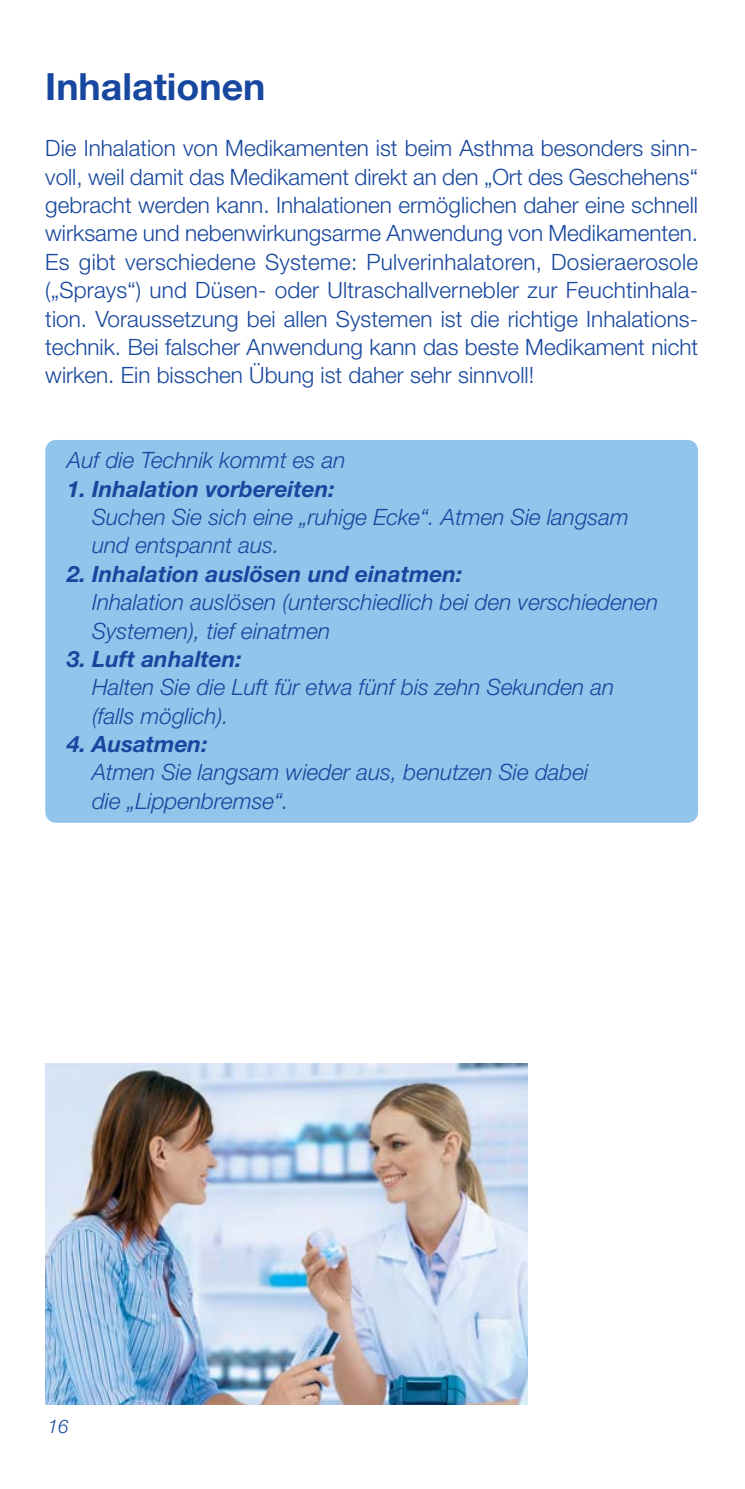
<style>
.page{position:relative;width:745px;height:1489px;background:#fff}
.page>*{position:absolute;margin:0;border:0;box-sizing:border-box;transform-origin:0 0}
.t1{font:700 37.5px "Helvetica Neue";color:#17479e}
.t2{font:300 22.5px/28.2px "Helvetica Neue";color:#17479e;text-align:justify}
.t3{font:italic 300 22.5px/28.2px "Helvetica Neue";color:#17479e}
.t4{font:italic 700 22.5px "Helvetica Neue";color:#17479e}
.t5{font:italic 300 18.75px "Helvetica Neue";color:#17479e}
</style>
<div class="page">
<div style="left:45px;top:440px;width:652px;height:382px;background:#92c5eb;border-radius:11px"></div>
<img style="left:45px;top:1063px;width:482px;height:340px">
<h1 class="t1" style="left:45px;top:73px;width:221px">Inhalationen</h1>
<p class="t2" style="left:45px;top:136px;width:654px">Die Inhalation von Medikamenten ist beim Asthma besonders sinn&shy;voll, weil damit das Medikament direkt an den „Ort des Geschehens“ gebracht werden kann. Inhalationen ermöglichen daher eine schnell wirksame und nebenwirkungsarme Anwendung von Medikamenten.<br>Es gibt verschiedene Systeme: Pulverinhalatoren, Dosieraerosole („Sprays“) und Düsen- oder Ultraschallvernebler zur Feuchtinhala&shy;tion. Voraussetzung bei allen Systemen ist die richtige Inhalations&shy;technik. Bei falscher Anwendung kann das beste Medikament nicht wirken. Ein bisschen Übung ist daher sehr sinnvoll!</p>
<p class="t3" style="left:67px;top:448px;width:279px">Auf die Technik kommt es an</p>
<p class="t4" style="left:67px;top:480px;width:269px">1. Inhalation vorbereiten:</p>
<p class="t3" style="left:92px;top:505px;width:538px">Suchen Sie sich eine „ruhige Ecke“. Atmen Sie langsam und entspannt aus.</p>
<p class="t4" style="left:67px;top:565px;width:396px">2. Inhalation auslösen und einatmen:</p>
<p class="t3" style="left:92px;top:590px;width:567px">Inhalation auslösen (unterschiedlich bei den verschiedenen<br>Systemen), tief einatmen</p>
<p class="t4" style="left:67px;top:650px;width:176px">3. Luft anhalten:</p>
<p class="t3" style="left:92px;top:675px;width:523px">Halten Sie die Luft für etwa fünf bis zehn Sekunden an (falls möglich).</p>
<p class="t4" style="left:67px;top:735px;width:142px">4. Ausatmen:</p>
<p class="t3" style="left:92px;top:760px;width:497px">Atmen Sie langsam wieder aus, benutzen Sie dabei die „Lippenbremse“.</p>
<p class="t5" style="left:48px;top:1419px;width:22px">16</p>
</div>
